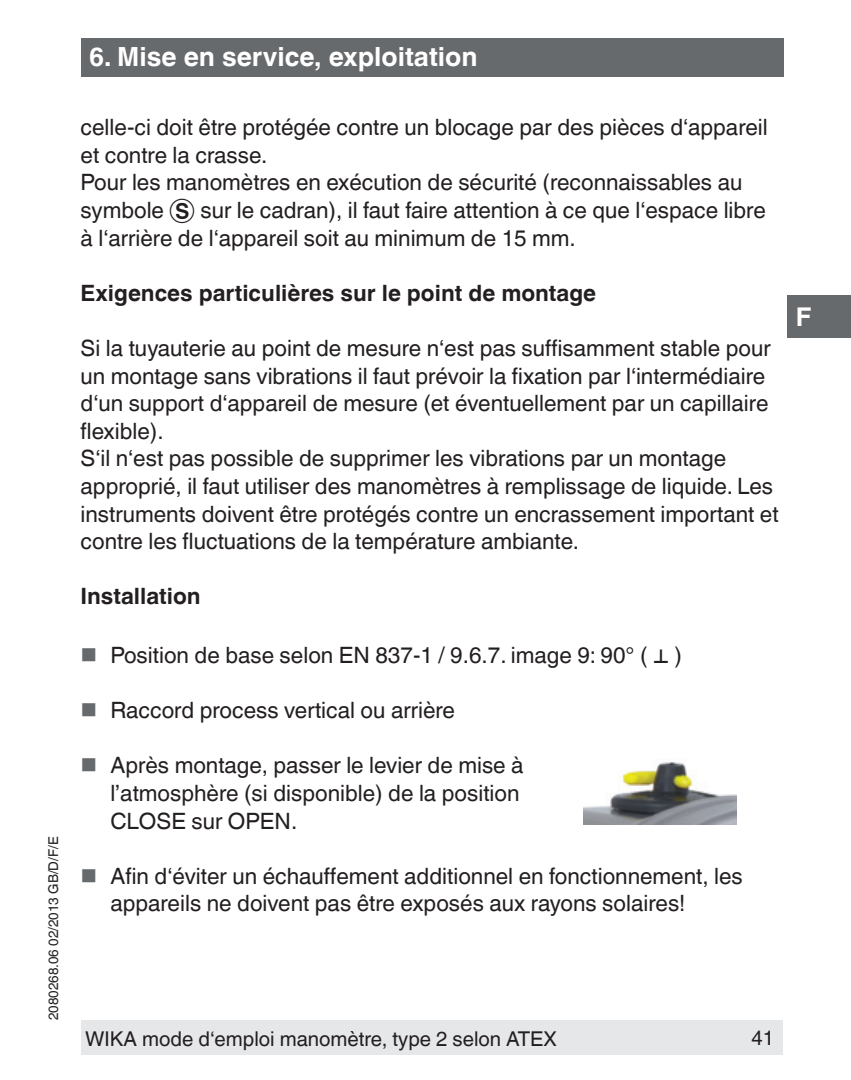
<style>
.page{position:relative;width:851px;height:1080px;background:#fff}
.page>*{position:absolute;margin:0;border:0;box-sizing:border-box;transform-origin:0 0}
.t1{font:700 26.4px "Helvetica World";color:#fff}
.t2{font:700 25.8px "Helvetica World";color:#fff}
.t3{font:22.5px/27.6px "Helvetica World";color:#231f20}
.t4{font:700 22.5px "Helvetica World";color:#231f20}
.t5{font:20.4px "Helvetica World";color:#231f20}
.t6{font:13.5px "Helvetica World";color:#231f20}
.s1{font-family:"Wika";font-size:27px}
.s2{font-size:27px}
</style>
<div class="page">
<div style="left:787px;top:295px;width:63px;height:43px;background:#676a6d"></div>
<div style="left:81px;top:38px;width:702px;height:39px;background:#676a6d"></div>
<div style="left:81px;top:1020px;width:701px;height:34px;background:#e6e7e9"></div>
<img style="left:583px;top:761px;width:153px;height:63px">
<p class="t6" style="left:45px;top:1020px;width:185px;rotate:-90deg">2080268.06 02/2013 GB/D/F/E</p>
<p class="t1" style="left:89px;top:41px;width:390px">6. Mise en service, exploitation</p>
<p class="t3" style="left:81px;top:114px;width:688px">celle-ci doit être protégée contre un blocage par des pièces d‘appareil et contre la crasse.<br>Pour les manomètres en exécution de sécurité (reconnaissables au symbole <span class="s1">k</span> sur le cadran), il faut faire attention à ce que l‘espace libre à l‘arrière de l‘appareil soit au minimum de 15 mm.</p>
<p class="t4" style="left:81px;top:280px;width:517px">Exigences particulières sur le point de montage</p>
<p class="t3" style="left:81px;top:334px;width:699px">Si la tuyauterie au point de mesure n‘est pas suffisamment stable pour un montage sans vibrations il faut prévoir la fixation par l‘intermédiaire d‘un support d‘appareil de mesure (et éventuellement par un capillaire flexible).<br>S‘il n‘est pas possible de supprimer les vibrations par un montage approprié, il faut utiliser des manomètres à remplissage de liquide. Les instruments doivent être protégés contre un encrassement important et contre les fluctuations de la température ambiante.</p>
<p class="t4" style="left:81px;top:584px;width:121px">Installation</p>
<p class="t3" style="left:110px;top:641px;width:573px">Position de base selon EN 837-1 / 9.6.7. image 9: 90° ( <span class="s2">⊥</span> )</p>
<p class="t3" style="left:110px;top:697px;width:346px">Raccord process vertical ou arrière</p>
<p class="t3" style="left:110px;top:752px;width:414px">Après montage, passer le levier de mise à l’atmosphère (si disponible) de la position<br>CLOSE sur OPEN.</p>
<p class="t3" style="left:110px;top:862px;width:634px">Afin d‘éviter un échauffement additionnel en fonctionnement, les appareils ne doivent pas être exposés aux rayons solaires!</p>
<p class="t2" style="left:795px;top:302px;width:17px">F</p>
<p class="t5" style="left:85px;top:1027px;width:473px">WIKA mode d‘emploi manomètre, type 2 selon ATEX</p>
<p class="t5" style="left:751px;top:1026px;width:24px">41</p>
</div>
